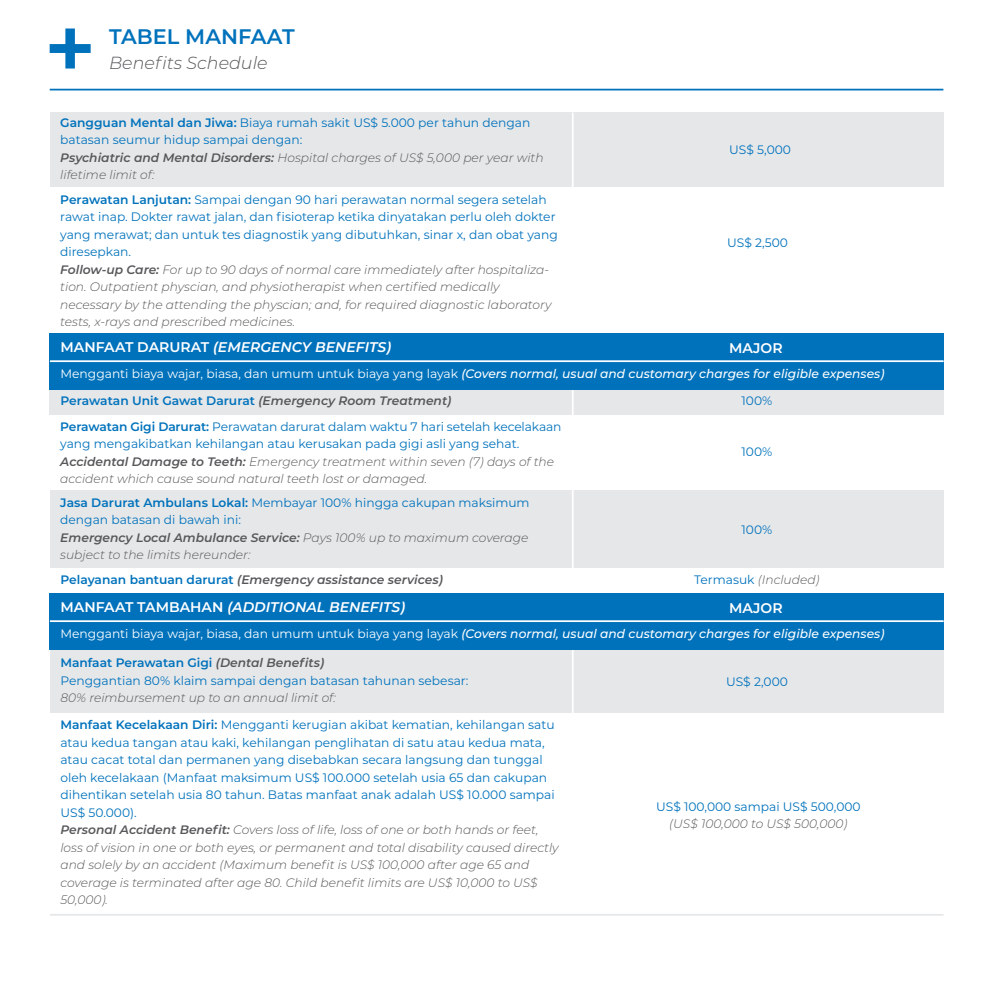
<style>
.page{position:relative;width:993px;height:993px;background:#fff}
.page>*{position:absolute;margin:0;border:0;box-sizing:border-box;transform-origin:0 0}
.t1{font:600 21px "Montserrat";color:#0072bc}
.t2{font:italic 300 17.5px "Montserrat";color:#57585a}
.t3{font:italic 600 14px "Montserrat";color:#fff}
.t4{font:600 14px "Montserrat";color:#fff}
.t5{font:12.25px/17.5px "Montserrat";color:#0072bc}
.t6{font:italic 300 12.25px/17.5px "Montserrat";color:#57585a}
.t7{font:italic 500 12.25px "Montserrat";color:#fff}
.t8{font:italic 600 12.25px "Montserrat";color:#57585a}
.t9{font:600 12.25px "Montserrat";color:#0072bc}
.s1{font-weight:600}
.s2{font-weight:600;font-style:italic;color:#57585a}
.s3{font-weight:300;font-style:italic;color:#57585a}
.s4{font-weight:600;font-style:normal;color:#0072bc}
.s5{font-weight:400;font-style:normal;color:#0072bc}
.s6{font-style:normal}
.s7{font-weight:400;font-style:normal}
.s8{font-style:italic;color:#57585a}
.s9{font-style:normal;color:#0072bc}
</style>
<div class="page">
<div style="left:50px;top:112px;width:893px;height:75px;background:#e6e7e9"></div>
<svg style="left:50px;top:28px;width:41px;height:40px"></svg>
<hr style="left:50px;top:89px;width:893px;height:1px;background:#0072bc">
<div style="left:50px;top:387px;width:893px;height:27px;background:#e6e7e9"></div>
<div style="left:50px;top:490px;width:893px;height:78px;background:#e6e7e9"></div>
<hr style="left:50px;top:913px;width:893px;height:2px;background:#e6e7e9">
<div style="left:50px;top:649px;width:893px;height:63px;background:#e6e7e9"></div>
<hr style="left:571px;top:112px;width:2px;height:632px;background:#fff">
<div style="left:50px;top:593px;width:893px;height:56px;background:#0072bc"></div>
<hr style="left:50px;top:620px;width:893px;height:1px;background:#fff">
<div style="left:50px;top:333px;width:893px;height:56px;background:#0072bc"></div>
<hr style="left:50px;top:360px;width:893px;height:2px;background:#fff">
<h1 class="t1" style="left:109px;top:22px;width:187px">TABEL MANFAAT</h1>
<h2 class="t2" style="left:109px;top:51px;width:160px">Benefits Schedule</h2>
<p class="t5" style="left:60px;top:113px;width:484px"><span class="s1">Gangguan Mental dan Jiwa:</span> Biaya rumah sakit US$ 5.000 per tahun dengan batasan seumur hidup sampai dengan:<br><span class="s2">Psychiatric and Mental Disorders:</span> <span class="s3">Hospital charges of US$ 5,000 per year with lifetime limit of:</span></p>
<p class="t6" style="left:60px;top:190px;width:499px"><span class="s4">Perawatan Lanjutan:</span> <span class="s5">Sampai dengan 90 hari perawatan normal segera setelah rawat inap. Dokter rawat jalan, dan fisioterap ketika dinyatakan perlu oleh dokter yang merawat; dan untuk tes diagnostik yang dibutuhkan, sinar x, dan obat yang diresepkan.<br></span><span class="s1">Follow-up Care:</span> For up to 90 days of normal care immediately after hospitaliza&shy;tion. Outpatient physcian, and physiotherapist when certified medically necessary by the attending the physcian; and, for required diagnostic laboratory tests, x-rays and prescribed medicines.</p>
<p class="t5" style="left:729px;top:140px;width:63px">US$ 5,000</p>
<p class="t5" style="left:726px;top:234px;width:62px">US$ 2,500</p>
<p class="t3" style="left:60px;top:337px;width:332px"><span class="s6">MANFAAT DARURAT</span> (EMERGENCY BENEFITS)</p>
<p class="t4" style="left:728px;top:338px;width:55px">MAJOR</p>
<p class="t7" style="left:60px;top:365px;width:825px"><span class="s7">Mengganti biaya wajar, biasa, dan umum untuk biaya yang layak</span> (Covers normal, usual and customary charges for eligible expenses)</p>
<p class="t9" style="left:60px;top:391px;width:392px">Perawatan Unit Gawat Darurat <span class="s8">(Emergency Room Treatment)</span></p>
<p class="t5" style="left:60px;top:417px;width:502px"><span class="s1">Perawatan Gigi Darurat:</span> Perawatan darurat dalam waktu 7 hari setelah kecelakaan yang mengakibatkan kehilangan atau kerusakan pada gigi asli yang sehat.<br><span class="s2">Accidental Damage to Teeth:</span> <span class="s3">Emergency treatment within seven (7) days of the accident which cause sound natural teeth lost or damaged.</span></p>
<p class="t5" style="left:60px;top:493px;width:470px"><span class="s1">Jasa Darurat Ambulans Lokal:</span> Membayar 100% hingga cakupan maksimum dengan batasan di bawah ini:<br><span class="s2">Emergency Local Ambulance Service:</span> <span class="s3">Pays 100% up to maximum coverage subject to the limits hereunder:</span></p>
<p class="t5" style="left:741px;top:391px;width:32px">100%</p>
<p class="t5" style="left:741px;top:442px;width:32px">100%</p>
<p class="t5" style="left:741px;top:520px;width:32px">100%</p>
<p class="t8" style="left:60px;top:570px;width:384px"><span class="s9">Pelayanan bantuan darurat</span> (Emergency assistance services)</p>
<p class="t6" style="left:694px;top:570px;width:127px"><span class="s5">Termasuk</span> (Included)</p>
<p class="t3" style="left:60px;top:597px;width:346px"><span class="s6">MANFAAT TAMBAHAN</span> (ADDITIONAL BENEFITS)</p>
<p class="t4" style="left:728px;top:597px;width:55px">MAJOR</p>
<p class="t7" style="left:60px;top:625px;width:825px"><span class="s7">Mengganti biaya wajar, biasa, dan umum untuk biaya yang layak</span> (Covers normal, usual and customary charges for eligible expenses)</p>
<p class="t5" style="left:60px;top:653px;width:409px"><span class="s1">Manfaat Perawatan Gigi</span> <span class="s2">(Dental Benefits)<br></span>Penggantian 80% klaim sampai dengan batasan tahunan sebesar:</p>
<p class="t6" style="left:60px;top:688px;width:277px">80% reimbursement up to an annual limit of:</p>
<p class="t5" style="left:60px;top:715px;width:499px"><span class="s1">Manfaat Kecelakaan Diri:</span> Mengganti kerugian akibat kematian, kehilangan satu atau kedua tangan atau kaki, kehilangan penglihatan di satu atau kedua mata, atau cacat total dan permanen yang disebabkan secara langsung dan tunggal oleh kecelakaan (Manfaat maksimum US$ 100.000 setelah usia 65 dan cakupan dihentikan setelah usia 80 tahun. Batas manfaat anak adalah US$ 10.000 sampai US$ 50.000).<br><span class="s2">Personal Accident Benefit:</span> <span class="s3">Covers loss of life, loss of one or both hands or feet, loss of vision in one or both eyes, or permanent and total disability caused directly and solely by an accident (Maximum benefit is US$ 100,000 after age 65 and coverage is terminated after age 80. Child benefit limits are US$ 10,000 to US$ 50,000).</span></p>
<p class="t5" style="left:725px;top:671px;width:63px">US$ 2,000</p>
<p class="t5" style="left:656px;top:797px;width:206px">US$ 100,000 sampai US$ 500,000</p>
<p class="t6" style="left:669px;top:814px;width:180px">(US$ 100,000 to US$ 500,000)</p>
</div>
